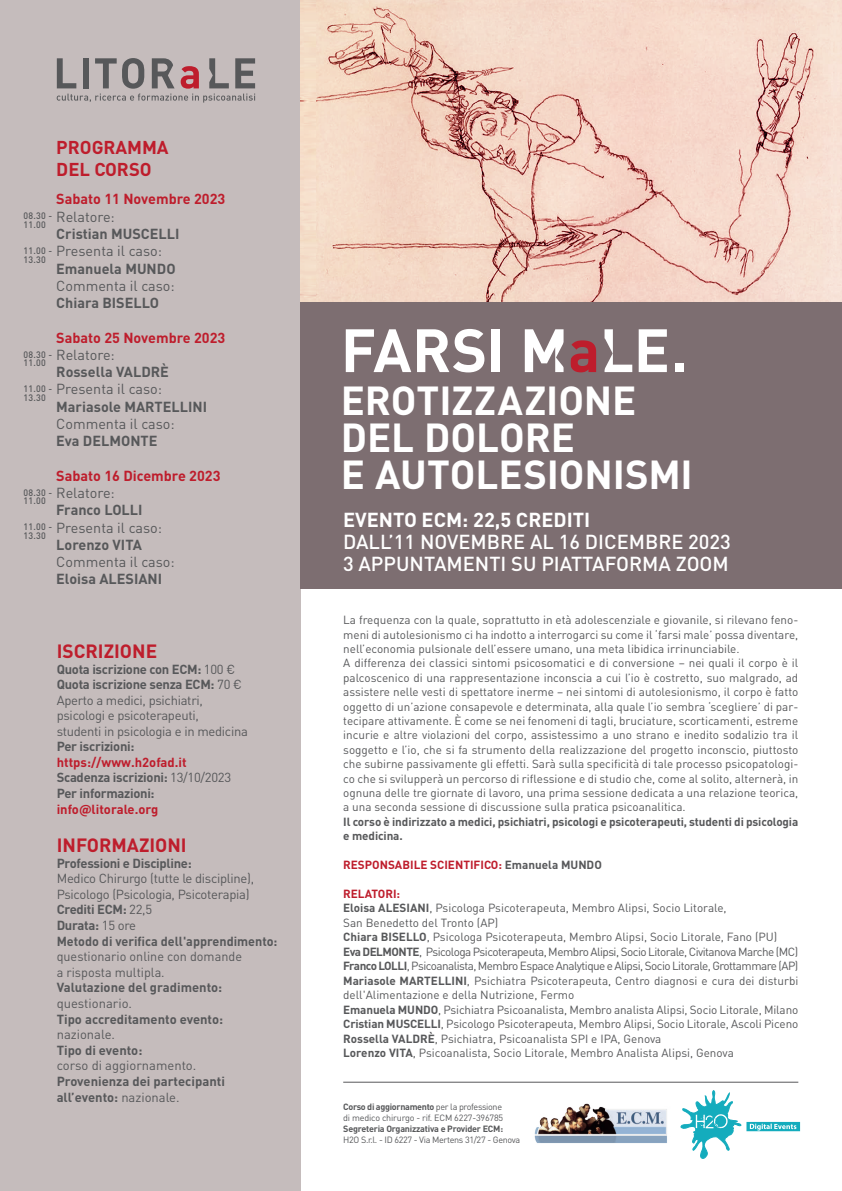
<style>
.page{position:relative;width:842px;height:1191px;background:#fff}
.page>*{position:absolute;margin:0;border:0;box-sizing:border-box;transform-origin:0 0}
.t1{font:700 60.1px "DIN Pro";letter-spacing:-.01em;color:#fff}
.t2{font:700 40px/37px "DIN Pro";letter-spacing:-.005em;color:#fff}
.t3{font:500 20px/22px "DIN Pro";color:#fff}
.t4{font:700 20px "DIN Pro";color:#fff}
.t5{font:700 19px "DIN Pro";color:#be1d2c}
.t6{font:700 18.4px/22.1px "DIN Pro";color:#be1d2c}
.t7{font:700 14.4px "DIN Pro";color:#57585a}
.t8{font:14.4px "DIN Pro";color:#57585a}
.t9{font:700 14.4px "DIN Pro";color:#be1d2c}
.t10{font:13px/15.5px "DIN Pro";letter-spacing:-.02em;color:#57585a}
.t11{font:700 13px/15.6px "DIN Pro";letter-spacing:-.005em;color:#57585a}
.t12{font:13px/15.6px "DIN Pro";color:#57585a}
.t13{font:700 13px "DIN Pro";color:#be1d2c}
.t14{font:11.7px/14.4px "DIN Pro";color:#57585a}
.t15{font:700 11.7px/14.4px "DIN Pro";letter-spacing:-.01em;color:#57585a}
.t16{font:700 11.7px "DIN Pro";color:#be1d2c}
.t17{font:500 9.3px/8.6px "DIN Pro";letter-spacing:.03em;color:#57585a;scale:.95 1}
.t18{font:9px/10.8px "DIN Pro";letter-spacing:-.03em;color:#57585a}
.t19{font:700 9px "DIN Pro";letter-spacing:-.025em;color:#57585a}
.s1{font-weight:700}
.s2{color:#be1d2c}
.s3{font-weight:400}
.s4{color:#57585a}
.s5{font-weight:700;color:#be1d2c}
</style>
<div class="page">
<div style="left:0;top:0;width:301px;height:1191px;background:#c5bcbc"></div>
<hr style="left:343px;top:1081px;width:455px;height:1px;background:#57585a">
<svg style="left:57px;top:58px;width:198px;height:45px"></svg>
<img style="left:534px;top:1103px;width:133px;height:40px">
<svg style="left:680px;top:1090px;width:120px;height:69px"></svg>
<svg style="left:301px;top:0;width:541px;height:302px;background:#f0cfc0"></svg>
<div style="left:301px;top:302px;width:541px;height:286px;background:#7d6e71"></div>
<h3 class="t6" style="left:56px;top:136px;width:114px">PROGRAMMA<br>DEL CORSO</h3>
<p class="t9" style="left:56px;top:189px;width:171px">Sabato 11 Novembre 2023</p>
<p class="t8" style="left:56px;top:207px;width:60px">Relatore:</p>
<p class="t7" style="left:56px;top:224px;width:125px">Cristian MUSCELLI</p>
<p class="t8" style="left:56px;top:241px;width:107px">Presenta il caso:</p>
<p class="t7" style="left:56px;top:258px;width:121px">Emanuela MUNDO</p>
<p class="t8" style="left:56px;top:276px;width:120px">Commenta il caso:</p>
<p class="t7" style="left:56px;top:293px;width:104px">Chiara BISELLO</p>
<p class="t9" style="left:56px;top:328px;width:171px">Sabato 25 Novembre 2023</p>
<p class="t8" style="left:56px;top:345px;width:60px">Relatore:</p>
<p class="t7" style="left:56px;top:362px;width:114px">Rossella VALDRÈ</p>
<p class="t8" style="left:56px;top:379px;width:107px">Presenta il caso:</p>
<p class="t7" style="left:56px;top:397px;width:152px">Mariasole MARTELLINI</p>
<p class="t8" style="left:56px;top:414px;width:120px">Commenta il caso:</p>
<p class="t7" style="left:56px;top:431px;width:103px">Eva DELMONTE</p>
<p class="t9" style="left:56px;top:466px;width:166px">Sabato 16 Dicembre 2023</p>
<p class="t8" style="left:56px;top:483px;width:60px">Relatore:</p>
<p class="t7" style="left:56px;top:500px;width:88px">Franco LOLLI</p>
<p class="t8" style="left:56px;top:517px;width:107px">Presenta il caso:</p>
<p class="t7" style="left:56px;top:535px;width:87px">Lorenzo VITA</p>
<p class="t8" style="left:56px;top:552px;width:120px">Commenta il caso:</p>
<p class="t7" style="left:56px;top:569px;width:107px">Eloisa ALESIANI</p>
<p class="t17" style="left:23px;top:211px;width:32px">08.30 -<br>11.00</p>
<p class="t17" style="left:23px;top:246px;width:32px">11.00 -<br>13.30</p>
<p class="t17" style="left:23px;top:349px;width:32px">08.30 -<br>11.00</p>
<p class="t17" style="left:23px;top:384px;width:32px">11.00 -<br>13.30</p>
<p class="t17" style="left:23px;top:488px;width:32px">08.30 -<br>11.00</p>
<p class="t17" style="left:23px;top:522px;width:32px">11.00 -<br>13.30</p>
<h3 class="t5" style="left:57px;top:638px;width:102px">ISCRIZIONE</h3>
<p class="t10" style="left:57px;top:660px;width:193px"><span class="s1">Quota iscrizione con ECM:</span> 100 €<br><span class="s1">Quota iscrizione senza ECM:</span> 70 €<br>Aperto a medici, psichiatri, psicologi e psicoterapeuti,<br>studenti in psicologia e in medicina</p>
<p class="t11" style="left:57px;top:738px;width:79px">Per iscrizioni:</p>
<p class="t11" style="left:57px;top:753px;width:176px"><span class="s2">https://www.h2ofad.it<br></span>Scadenza iscrizioni: <span class="s3">13/10/2023<br></span>Per informazioni:</p>
<p class="t13" style="left:57px;top:800px;width:103px">info@litorale.org</p>
<h3 class="t5" style="left:57px;top:832px;width:132px">INFORMAZIONI</h3>
<p class="t11" style="left:57px;top:854px;width:137px">Professioni e Discipline:</p>
<p class="t10" style="left:57px;top:870px;width:222px">Medico Chirurgo (tutte le discipline),<br>Psicologo (Psicologia, Psicoterapia)<br><span class="s1">Crediti ECM:</span> 22,5<br><span class="s1">Durata:</span> 15 ore<br><span class="s1">Metodo di verifica dell'apprendimento:</span></p>
<p class="t12" style="left:57px;top:948px;width:187px">questionario online con domande a risposta multipla.</p>
<p class="t11" style="left:57px;top:979px;width:167px">Valutazione del gradimento:</p>
<p class="t12" style="left:57px;top:995px;width:77px">questionario.</p>
<p class="t11" style="left:57px;top:1010px;width:168px">Tipo accreditamento evento:</p>
<p class="t12" style="left:57px;top:1026px;width:60px">nazionale.</p>
<p class="t11" style="left:57px;top:1041px;width:87px">Tipo di evento:</p>
<p class="t12" style="left:57px;top:1057px;width:141px">corso di aggiornamento.</p>
<p class="t11" style="left:57px;top:1073px;width:170px">Provenienza dei partecipanti all’evento: <span class="s3">nazionale.</span></p>
<h1 class="t1" style="left:341px;top:309px;width:348px">FARSI M<span class="s2">a</span>LE.</h1>
<h2 class="t2" style="left:341px;top:380px;width:353px">EROTIZZAZIONE<br>DEL DOLORE<br>E AUTOLESIONISMI</h2>
<h3 class="t4" style="left:343px;top:506px;width:249px">EVENTO ECM: 22,5 CREDITI</h3>
<h3 class="t3" style="left:343px;top:530px;width:389px">DALL’11 NOVEMBRE AL 16 DICEMBRE 2023<br>3 APPUNTAMENTI SU PIATTAFORMA ZOOM</h3>
<p class="t14" style="left:343px;top:612px;width:457px">La frequenza con la quale, soprattutto in età adolescenziale e giovanile, si rilevano feno&shy;meni di autolesionismo ci ha indotto a interrogarci su come il ‘farsi male’ possa diventare, nell’economia pulsionale dell’essere umano, una meta libidica irrinunciabile.<br>A differenza dei classici sintomi psicosomatici e di conversione – nei quali il corpo è il palcoscenico di una rappresentazione inconscia a cui l’io è costretto, suo malgrado, ad assistere nelle vesti di spettatore inerme – nei sintomi di autolesionismo, il corpo è fatto oggetto di un’azione consapevole e determinata, alla quale l’io sembra ‘scegliere’ di par&shy;tecipare attivamente. È come se nei fenomeni di tagli, bruciature, scorticamenti, estreme incurie e altre violazioni del corpo, assistessimo a uno strano e inedito sodalizio tra il soggetto e l’io, che si fa strumento della realizzazione del progetto inconscio, piuttosto che subirne passivamente gli effetti. Sarà sulla specificità di tale processo psicopatologi&shy;co che si svilupperà un percorso di riflessione e di studio che, come al solito, alternerà, in ognuna delle tre giornate di lavoro, una prima sessione dedicata a una relazione teorica, a una seconda sessione di discussione sulla pratica psicoanalitica.</p>
<p class="t15" style="left:343px;top:814px;width:457px">Il corso è indirizzato a medici, psichiatri, psicologi e psicoterapeuti, studenti di psicologia e medicina.</p>
<p class="t16" style="left:343px;top:857px;width:260px">RESPONSABILE SCIENTIFICO: <span class="s4">Emanuela MUNDO</span></p>
<p class="t14" style="left:343px;top:886px;width:457px"><span class="s5">RELATORI:<br></span><span class="s1">Eloisa ALESIANI</span>, Psicologa Psicoterapeuta, Membro Alipsi, Socio Litorale,<br>San Benedetto del Tronto (AP)<br><span class="s1">Chiara BISELLO</span>, Psicologa Psicoterapeuta, Membro Alipsi, Socio Litorale, Fano (PU)<br><span class="s1">Eva DELMONTE</span>, Psicologa Psicoterapeuta, Membro Alipsi, Socio Litorale, Civitanova Marche (MC)<br><span class="s1">Franco LOLLI</span>, Psicoanalista, Membro Espace Analytique e Alipsi, Socio Litorale, Grottammare (AP)<br><span class="s1">Mariasole MARTELLINI</span>, Psichiatra Psicoterapeuta, Centro diagnosi e cura dei disturbi dell'Alimentazione e della Nutrizione, Fermo<br><span class="s1">Emanuela MUNDO</span>, Psichiatra Psicoanalista, Membro analista Alipsi, Socio Litorale, Milano <span class="s1">Cristian MUSCELLI</span>, Psicologo Psicoterapeuta, Membro Alipsi, Socio Litorale, Ascoli Piceno <span class="s1">Rossella VALDRÈ</span>, Psichiatra, Psicoanalista SPI e IPA, Genova<br><span class="s1">Lorenzo VITA</span>, Psicoanalista, Socio Litorale, Membro Analista Alipsi, Genova</p>
<p class="t18" style="left:343px;top:1101px;width:162px"><span class="s1">Corso di aggiornamento</span> per la professione di medico chirurgo - rif. ECM 6227-396785</p>
<p class="t19" style="left:343px;top:1122px;width:161px">Segreteria Organizzativa e Provider ECM:</p>
<p class="t18" style="left:343px;top:1133px;width:179px">H2O S.r.l. - ID 6227 - Via Mertens 31/27 - Genova</p>
</div>
